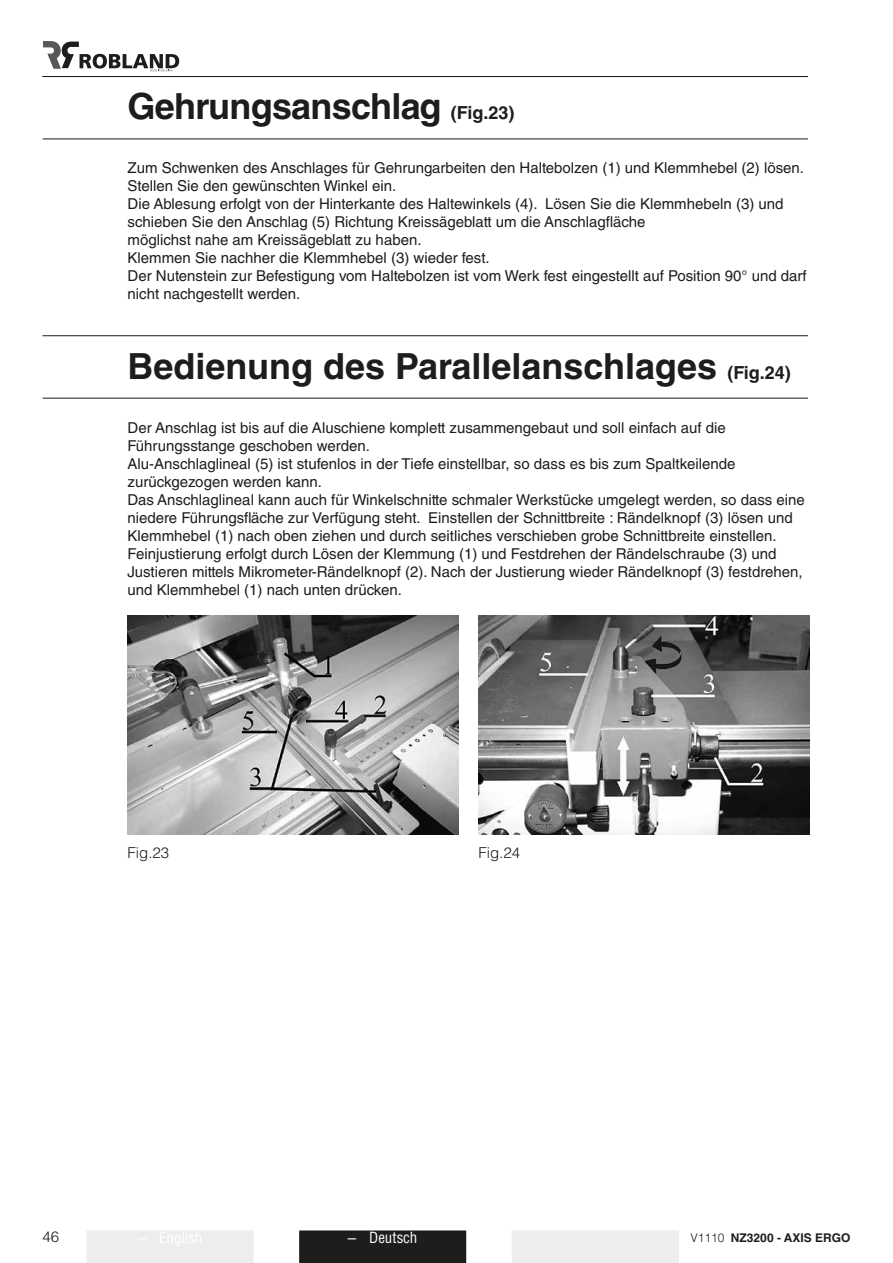
<style>
.page{position:relative;width:893px;height:1263px;background:#fff}
.page>*{position:absolute;margin:0;border:0;box-sizing:border-box;transform-origin:0 0}
.t1{font:700 36px "Helvetica LT Std";color:#1d1d1b}
.t2{font:700 36px "Helvetica LT Std";letter-spacing:-.02em;color:#1d1d1b}
.t3{font:15px/18px "Helvetica LT Std";color:#1d1d1b}
.t4{font:300 15px "Helvetica LT Std";color:#1d1d1b}
.t5{font:condensed 15px "Helvetica LT Std";color:#fff}
.t6{font:700 12px "Helvetica LT Std";color:#1d1d1b}
.s1{font-size:18px}
.s2{font-stretch:normal}
.s3{font-weight:300}
</style>
<div class="page">
<svg style="left:43px;top:42px;width:136px;height:29px"></svg>
<div style="left:87px;top:1231px;width:167px;height:32px;background:#ededed"></div>
<div style="left:299px;top:1230px;width:168px;height:33px;background:#1d1d1b"></div>
<div style="left:512px;top:1231px;width:167px;height:32px;background:#ededed"></div>
<hr style="left:43px;top:76px;width:765px;height:1px;background:#1d1d1b">
<hr style="left:43px;top:139px;width:765px;height:1px;background:#1d1d1b">
<hr style="left:43px;top:335px;width:765px;height:1px;background:#1d1d1b">
<hr style="left:43px;top:398px;width:765px;height:1px;background:#1d1d1b">
<img style="left:128px;top:615px;width:331px;height:220px">
<img style="left:478px;top:615px;width:331px;height:220px">
<h1 class="t2" style="left:128px;top:85px;width:388px">Gehrungsanschlag <span class="s1">(Fig.23)</span></h1>
<p class="t3" style="left:128px;top:159px;width:681px">Zum Schwenken des Anschlages für Gehrungarbeiten den Haltebolzen (1) und Klemmhebel (2) lösen.<br>Stellen Sie den gewünschten Winkel ein.<br>Die Ablesung erfolgt von der Hinterkante des Haltewinkels (4). Lösen Sie die Klemmhebeln (3) und schieben Sie den Anschlag (5) Richtung Kreissägeblatt um die Anschlagfläche<br>möglichst nahe am Kreissägeblatt zu haben.<br>Klemmen Sie nachher die Klemmhebel (3) wieder fest.<br>Der Nutenstein zur Befestigung vom Haltebolzen ist vom Werk fest eingestellt auf Position 90° und darf nicht nachgestellt werden.</p>
<h1 class="t1" style="left:128px;top:344px;width:665px">Bedienung des Parallelanschlages <span class="s1">(Fig.24)</span></h1>
<p class="t3" style="left:128px;top:418px;width:679px">Der Anschlag ist bis auf die Aluschiene komplett zusammengebaut und soll einfach auf die Führungsstange geschoben werden.<br>Alu-Anschlaglineal (5) ist stufenlos in der Tiefe einstellbar, so dass es bis zum Spaltkeilende zurückgezogen werden kann.<br>Das Anschlaglineal kann auch für Winkelschnitte schmaler Werkstücke umgelegt werden, so dass eine niedere Führungsfläche zur Verfügung steht. Einstellen der Schnittbreite : Rändelknopf (3) lösen und Klemmhebel (1) nach oben ziehen und durch seitliches verschieben grobe Schnittbreite einstellen.<br>Feinjustierung erfolgt durch Lösen der Klemmung (1) und Festdrehen der Rändelschraube (3) und Justieren mittels Mikrometer-Rändelknopf (2). Nach der Justierung wieder Rändelknopf (3) festdrehen, und Klemmhebel (1) nach unten drücken.</p>
<p class="t4" style="left:128px;top:843px;width:43px">Fig.23</p>
<p class="t4" style="left:478px;top:843px;width:43px">Fig.24</p>
<p class="t4" style="left:43px;top:1227px;width:18px">46</p>
<p class="t5" style="left:348px;top:1228px;width:71px"><span class="s2">–</span> Deutsch</p>
<p class="t6" style="left:691px;top:1230px;width:161px"><span class="s3">V1110</span> NZ3200 - AXIS ERGO</p>
</div>
